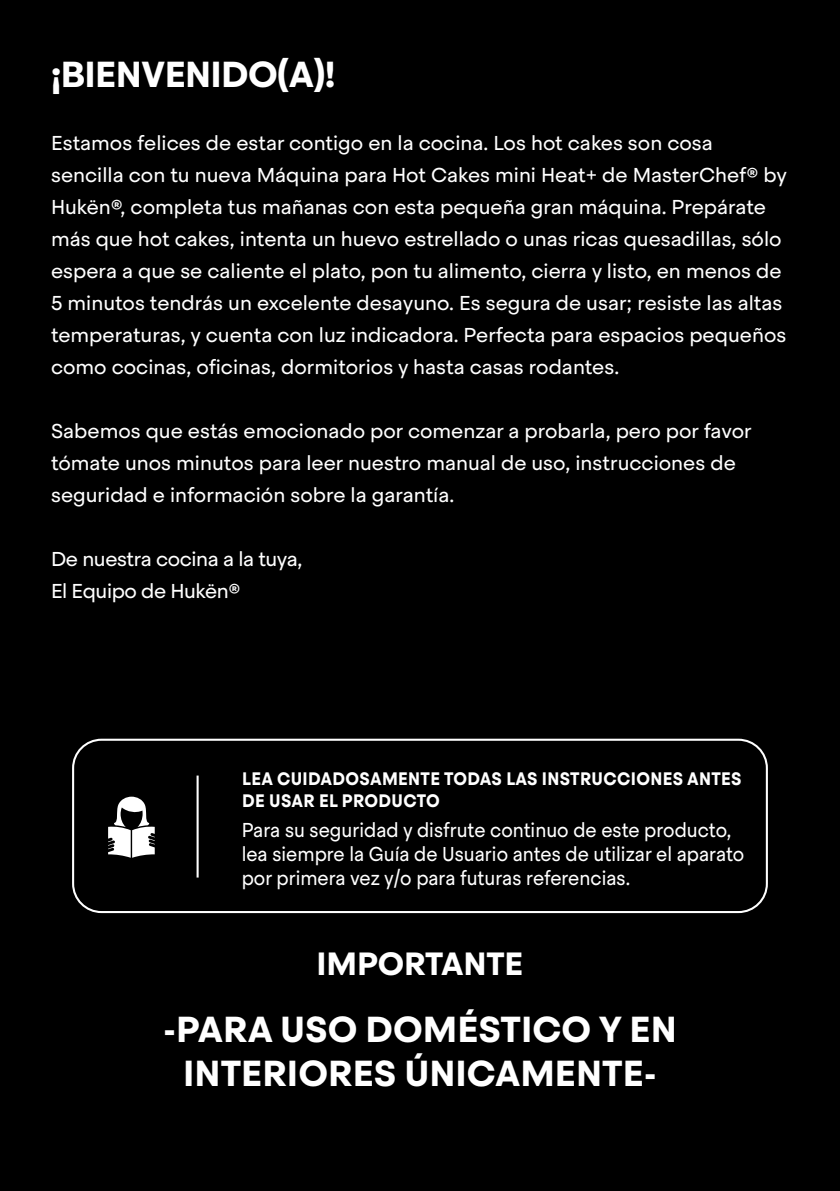
<style>
.page{position:relative;width:840px;height:1191px;background:#fff}
.page>*{position:absolute;margin:0;border:0;box-sizing:border-box;transform-origin:0 0}
.BoldNumbers{font:700 36px/44px "Steradian";color:#fff;text-align:center}
.BoldNumbers-2{font:700 36px "Steradian";letter-spacing:-.02em;color:#fff}
.t1{font:700 32px "Steradian";letter-spacing:-.005em;color:#fff}
.t2{font:20px/32px "Steradian";color:#fff}
.t3{font:20px/24px "Steradian";color:#fff;scale:.92 1}
.t4{font:20px "Steradian";letter-spacing:-.02em;color:#fff}
.t5{font:700 18px/21.6px "Steradian";letter-spacing:.02em;color:#fff;scale:.92 1}
</style>
<div class="page">
<hr style="left:839px;top:289px;width:1px;height:96px;background:#fff101">
<div style="left:0;top:0;width:839px;height:1191px;background:#000"></div>
<div style="left:72px;top:738px;width:695px;height:175px;border:2px solid #fff;border-radius:28px"></div>
<svg style="left:108px;top:796px;width:47px;height:61px"></svg>
<hr style="left:196px;top:775px;width:2px;height:102px;background:#fff">
<p class="BoldNumbers-2" style="left:51px;top:52px;width:286px">¡BIENVENIDO(A)!</p>
<p class="t2" style="left:51px;top:127px;width:737px">Estamos felices de estar contigo en la cocina. Los hot cakes son cosa sencilla con tu nueva Máquina para Hot Cakes mini Heat+ de MasterChef® by Hukën®, completa tus mañanas con esta pequeña gran máquina. Prepárate más que hot cakes, intenta un huevo estrellado o unas ricas quesadillas, sólo espera a que se caliente el plato, pon tu alimento, cierra y listo, en menos de 5 minutos tendrás un excelente desayuno. Es segura de usar; resiste las altas temperaturas, y cuenta con luz indicadora. Perfecta para espacios pequeños como cocinas, oficinas, dormitorios y hasta casas rodantes.</p>
<p class="t2" style="left:51px;top:415px;width:701px">Sabemos que estás emocionado por comenzar a probarla, pero por favor tómate unos minutos para leer nuestro manual de uso, instrucciones de seguridad e información sobre la garantía.</p>
<p class="t4" style="left:51px;top:547px;width:253px">De nuestra cocina a la tuya,</p>
<p class="t4" style="left:51px;top:579px;width:191px">El Equipo de Hukën®</p>
<p class="t5" style="left:242px;top:768px;width:544px">LEA CUIDADOSAMENTE TODAS LAS INSTRUCCIONES ANTES<br>DE USAR EL PRODUCTO</p>
<p class="t3" style="left:241px;top:817px;width:547px">Para su seguridad y disfrute continuo de este producto, lea siempre la Guía de Usuario antes de utilizar el aparato por primera vez y/o para futuras referencias.</p>
<p class="t1" style="left:316px;top:943px;width:208px">IMPORTANTE</p>
<p class="BoldNumbers" style="left:163px;top:1007px;width:515px">-PARA USO DOMÉSTICO Y EN<br>INTERIORES ÚNICAMENTE-</p>
</div>
